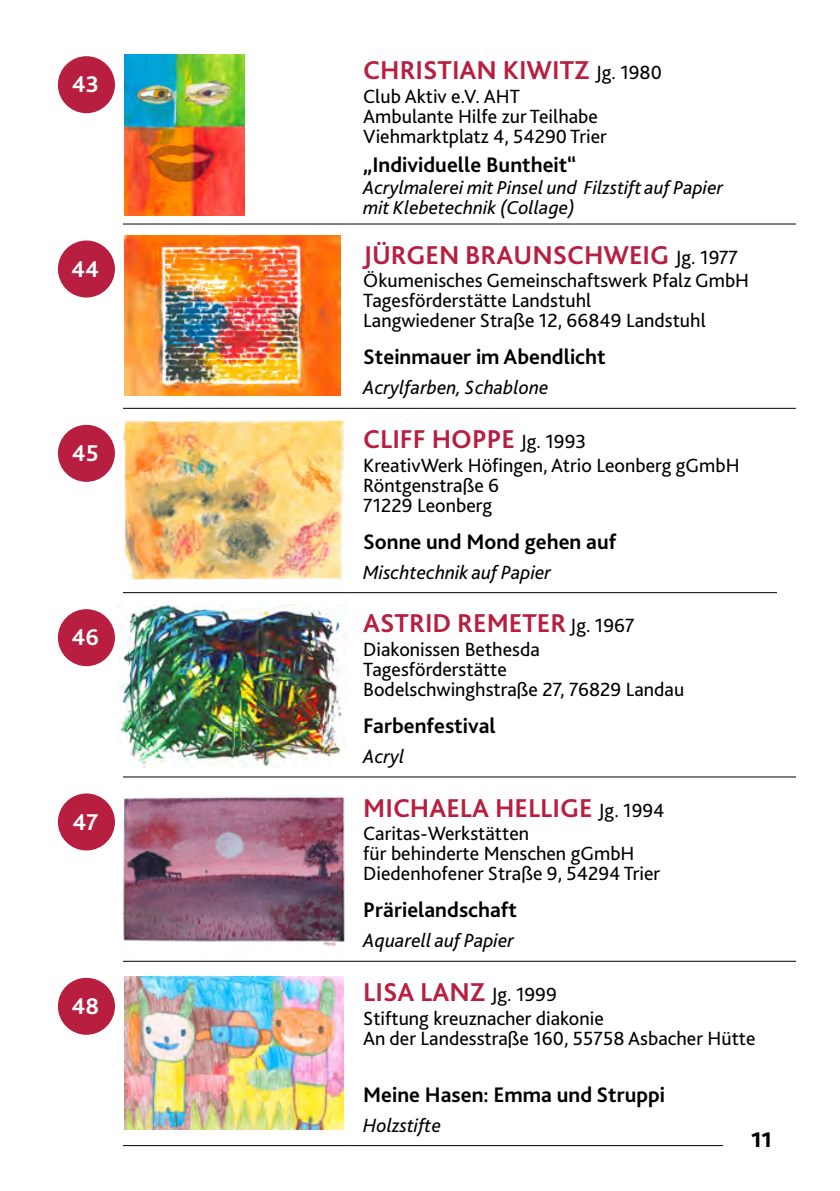
<style>
.page{position:relative;width:840px;height:1191px;background:#fff}
.page>*{position:absolute;margin:0;border:0;box-sizing:border-box;transform-origin:0 0}
.t1{font:700 27px "Bliss 2";color:#b71e3f}
.t2{font:700 23.8px "Bliss 2";color:#fff}
.t3{font:700 22px "Bliss 2";color:#000}
.t4{font:800 22px "Bliss 2";color:#000}
.t5{font:20px/20px "Bliss 2";color:#000}
.t6{font:italic 20px "Bliss 2";color:#000}
.t7{font:italic 19.6px/20px "Bliss 2";color:#000}
.s1{font-weight:400;font-size:20px;color:#000}
</style>
<div class="page">
<hr style="left:123px;top:1145px;width:223px;height:1px;background:#000">
<hr style="left:346px;top:1145px;width:449px;height:1px;background:#000">
<hr style="left:123px;top:960px;width:223px;height:1px;background:#000">
<hr style="left:346px;top:960px;width:449px;height:1px;background:#000">
<hr style="left:123px;top:776px;width:223px;height:1px;background:#000">
<hr style="left:346px;top:776px;width:449px;height:1px;background:#000">
<hr style="left:123px;top:592px;width:223px;height:1px;background:#000">
<hr style="left:346px;top:592px;width:430px;height:1px;background:#000">
<hr style="left:123px;top:408px;width:223px;height:1px;background:#000">
<hr style="left:346px;top:408px;width:449px;height:1px;background:#000">
<hr style="left:123px;top:223px;width:223px;height:1px;background:#000">
<hr style="left:346px;top:223px;width:449px;height:1px;background:#000">
<div style="left:723px;top:1127px;width:85px;height:64px;background:#fff"></div>
<div style="left:59px;top:57px;width:55px;height:55px;background:#b71e3f;border-radius:50%"></div>
<div style="left:58px;top:56px;width:57px;height:57px;border:2px solid #b71e3f;border-radius:50%"></div>
<img style="left:125px;top:55px;width:119px;height:161px">
<div style="left:59px;top:241px;width:55px;height:56px;background:#b71e3f;border-radius:50%"></div>
<div style="left:58px;top:240px;width:57px;height:57px;border:2px solid #b71e3f;border-radius:50%"></div>
<img style="left:125px;top:236px;width:215px;height:159px">
<div style="left:59px;top:425px;width:55px;height:56px;background:#b71e3f;border-radius:50%"></div>
<div style="left:58px;top:425px;width:57px;height:57px;border:2px solid #b71e3f;border-radius:50%"></div>
<img style="left:123px;top:420px;width:220px;height:160px">
<div style="left:59px;top:610px;width:55px;height:55px;background:#b71e3f;border-radius:50%"></div>
<div style="left:58px;top:609px;width:57px;height:57px;border:2px solid #b71e3f;border-radius:50%"></div>
<img style="left:119px;top:604px;width:227px;height:163px">
<div style="left:59px;top:794px;width:55px;height:55px;background:#b71e3f;border-radius:50%"></div>
<div style="left:58px;top:793px;width:57px;height:57px;border:2px solid #b71e3f;border-radius:50%"></div>
<img style="left:123px;top:796px;width:222px;height:150px">
<div style="left:59px;top:978px;width:55px;height:56px;background:#b71e3f;border-radius:50%"></div>
<div style="left:58px;top:977px;width:57px;height:57px;border:2px solid #b71e3f;border-radius:50%"></div>
<img style="left:125px;top:977px;width:218px;height:152px">
<p class="t2" style="left:72px;top:70px;width:29px">43</p>
<p class="t2" style="left:71px;top:254px;width:29px">44</p>
<p class="t2" style="left:72px;top:438px;width:28px">45</p>
<p class="t2" style="left:71px;top:622px;width:29px">46</p>
<p class="t2" style="left:72px;top:807px;width:27px">47</p>
<p class="t2" style="left:71px;top:991px;width:29px">48</p>
<p class="t1" style="left:363px;top:54px;width:300px">CHRISTIAN KIWITZ <span class="s1">Jg. 1980</span></p>
<p class="t5" style="left:363px;top:86px;width:245px">Club Aktiv e.V. AHT<br>Ambulante Hilfe zur Teilhabe<br>Viehmarktplatz 4, 54290 Trier</p>
<p class="t3" style="left:363px;top:151px;width:214px">„Individuelle Buntheit“</p>
<p class="t7" style="left:363px;top:177px;width:361px">Acrylmalerei mit Pinsel und Filzstift auf Papier mit Klebetechnik (Collage)</p>
<p class="t1" style="left:363px;top:238px;width:376px">JÜRGEN BRAUNSCHWEIG <span class="s1">Jg. 1977</span></p>
<p class="t5" style="left:363px;top:270px;width:387px">Ökumenisches Gemeinschaftswerk Pfalz GmbH<br>Tagesförderstätte Landstuhl<br>Langwiedener Straße 12, 66849 Landstuhl</p>
<p class="t3" style="left:363px;top:343px;width:244px">Steinmauer im Abendlicht</p>
<p class="t6" style="left:363px;top:375px;width:186px">Acrylfarben, Schablone</p>
<p class="t1" style="left:363px;top:422px;width:224px">CLIFF HOPPE <span class="s1">Jg. 1993</span></p>
<p class="t5" style="left:363px;top:454px;width:377px">KreativWerk Höfngen, Atrio Leonberg gGmbH<br>Röntgenstraße 6<br>71229 Leonberg</p>
<p class="t3" style="left:363px;top:528px;width:255px">Sonne und Mond gehen auf</p>
<p class="t6" style="left:363px;top:559px;width:189px">Mischtechnik auf Papier</p>
<p class="t1" style="left:363px;top:606px;width:273px">ASTRID REMETER <span class="s1">Jg. 1967</span></p>
<p class="t5" style="left:363px;top:639px;width:322px">Diakonissen Bethesda<br>Tagesförderstätte<br>Bodelschwinghstraße 27, 76829 Landau</p>
<p class="t3" style="left:363px;top:712px;width:134px">Farbenfestival</p>
<p class="t6" style="left:363px;top:744px;width:43px">Acryl</p>
<p class="t1" style="left:363px;top:791px;width:302px">MICHAELA HELLIGE <span class="s1">Jg. 1994</span></p>
<p class="t5" style="left:363px;top:823px;width:298px">Caritas-Werkstätten<br>für behinderte Menschen gGmbH<br>Diedenhofener Straße 9, 54294 Trier</p>
<p class="t3" style="left:363px;top:896px;width:155px">Prärielandschaft</p>
<p class="t6" style="left:363px;top:928px;width:152px">Aquarell auf Papier</p>
<p class="t1" style="left:363px;top:975px;width:195px">LISA LANZ <span class="s1">Jg. 1999</span></p>
<p class="t5" style="left:363px;top:1007px;width:393px">Stiftung kreuznacher diakonie<br>An der Landesstraße 160, 55758 Asbacher Hütte</p>
<p class="t3" style="left:363px;top:1080px;width:303px">Meine Hasen: Emma und Struppi</p>
<p class="t6" style="left:363px;top:1112px;width:79px">Holzstifte</p>
<p class="t4" style="left:750px;top:1126px;width:22px">11</p>
</div>
